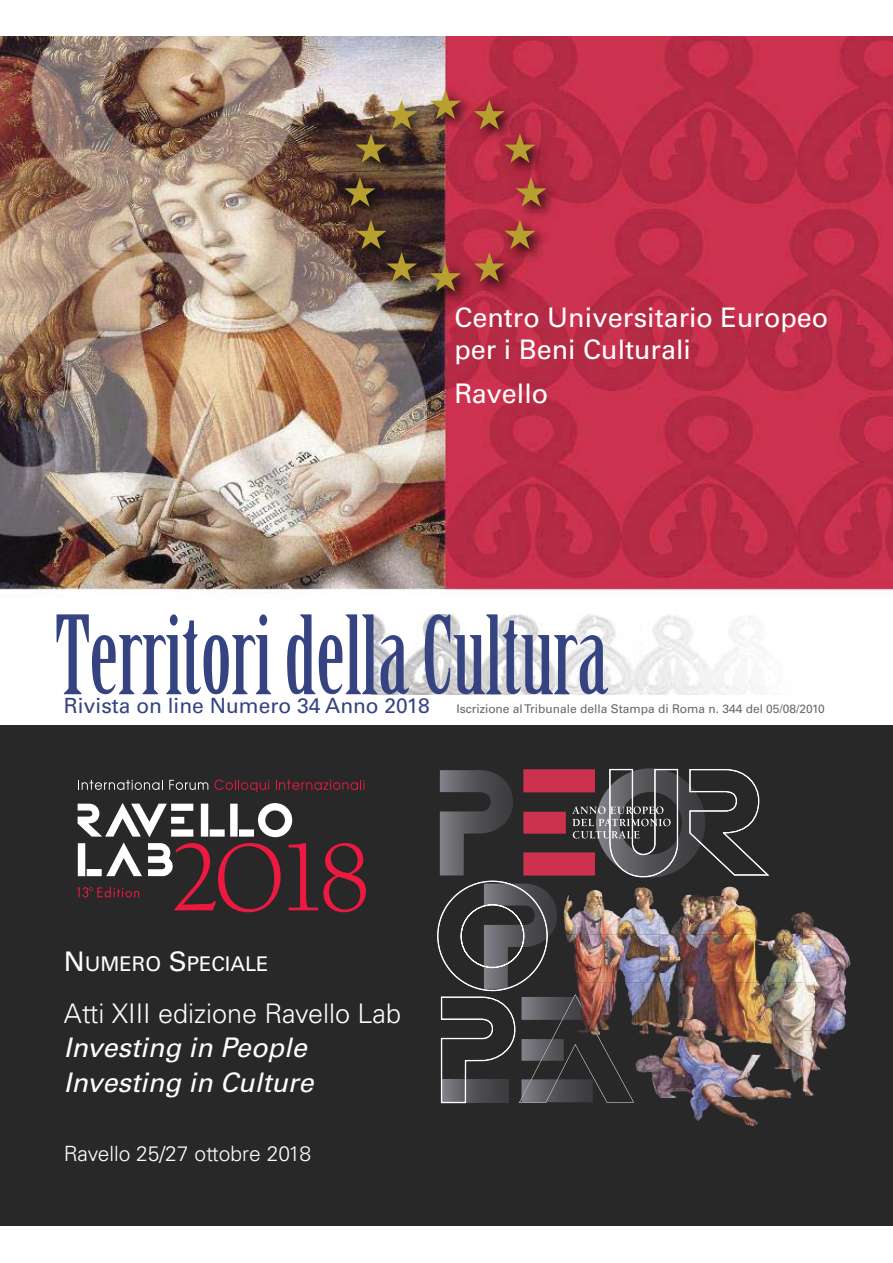
<style>
.page{position:relative;width:893px;height:1263px;background:#fff}
.page>*{position:absolute;margin:0;border:0;box-sizing:border-box;transform-origin:0 0}
.t1{font:106.5px "Birch Std";color:#354481}
.t2{font:27px/32.4px "Univers";color:#fff}
.t3{font:italic 27px/34.5px "Univers";letter-spacing:.005em;color:#fff}
.t4{font:300 27px "Univers";color:#fff}
.t5{font:21px "Univers";color:#354481}
.t6{font:300 21px "Univers";color:#fff}
.t7{font:20.25px "Univers";color:#fff}
.t8{font:12px "Univers";color:#686767}
.s1{font-size:27px}
</style>
<div class="page">
<img style="left:0;top:36px;width:893px;height:659px">
<img style="left:336px;top:81px;width:231px;height:231px">
<svg style="left:430px;top:89px;width:31px;height:30px"></svg>
<svg style="left:474px;top:100px;width:61px;height:63px;background:#ae3b3e"></svg>
<svg style="left:515px;top:177px;width:32px;height:30px"></svg>
<svg style="left:474px;top:219px;width:61px;height:63px;background:#b03c3f"></svg>
<svg style="left:430px;top:262px;width:31px;height:30px"></svg>
<img style="left:355px;top:100px;width:62px;height:63px">
<svg style="left:344px;top:177px;width:31px;height:30px"></svg>
<svg style="left:355px;top:219px;width:62px;height:63px;background:#503c26"></svg>
<img style="left:371px;top:614px;width:522px;height:80px">
<div style="left:0;top:725px;width:893px;height:501px;background:#292828"></div>
<img style="left:609px;top:768px;width:81px;height:102px">
<svg style="left:690px;top:769px;width:78px;height:106px"></svg>
<svg style="left:438px;top:769px;width:240px;height:334px"></svg>
<img style="left:652px;top:1078px;width:55px;height:43px">
<img style="left:707px;top:1078px;width:96px;height:48px">
<img style="left:803px;top:1030px;width:36px;height:66px">
<img style="left:577px;top:983px;width:178px;height:95px">
<img style="left:755px;top:912px;width:48px;height:166px">
<img style="left:803px;top:935px;width:47px;height:95px">
<img style="left:566px;top:934px;width:189px;height:49px">
<img style="left:568px;top:887px;width:73px;height:33px">
<img style="left:659px;top:887px;width:96px;height:48px">
<img style="left:803px;top:912px;width:30px;height:23px">
<img style="left:579px;top:997px;width:14px;height:23px">
<img style="left:581px;top:1006px;width:16px;height:30px">
<svg style="left:78px;top:780px;width:85px;height:10px"></svg>
<svg style="left:169px;top:780px;width:39px;height:10px"></svg>
<svg style="left:215px;top:780px;width:54px;height:12px"></svg>
<svg style="left:276px;top:780px;width:88px;height:10px"></svg>
<svg style="left:77px;top:803px;width:289px;height:109px"></svg>
<h2 class="t2" style="left:454px;top:303px;width:375px">Centro Universitario Europeo per i Beni Culturali</h2>
<h2 class="t2" style="left:454px;top:380px;width:95px">Ravello</h2>
<h1 class="t1" style="left:55px;top:611px;width:554px">Territori della Cultura</h1>
<h3 class="t5" style="left:64px;top:698px;width:367px">Rivista on line Numero 34 Anno 2018</h3>
<p class="t8" style="left:456px;top:704px;width:370px">Iscrizione al Tribunale della Stampa di Roma n. 344 del 05/08/2010</p>
<h3 class="t7" style="left:64px;top:957px;width:206px"><span class="s1">N</span>UMERO <span class="s1">S</span>PECIALE</h3>
<h2 class="t4" style="left:64px;top:1003px;width:339px">Atti XIII edizione Ravello Lab</h2>
<h2 class="t3" style="left:64px;top:1033px;width:251px">Investing in People<br>Investing in Culture</h2>
<h3 class="t6" style="left:64px;top:1145px;width:249px">Ravello 25/27 ottobre 2018</h3>
</div>
